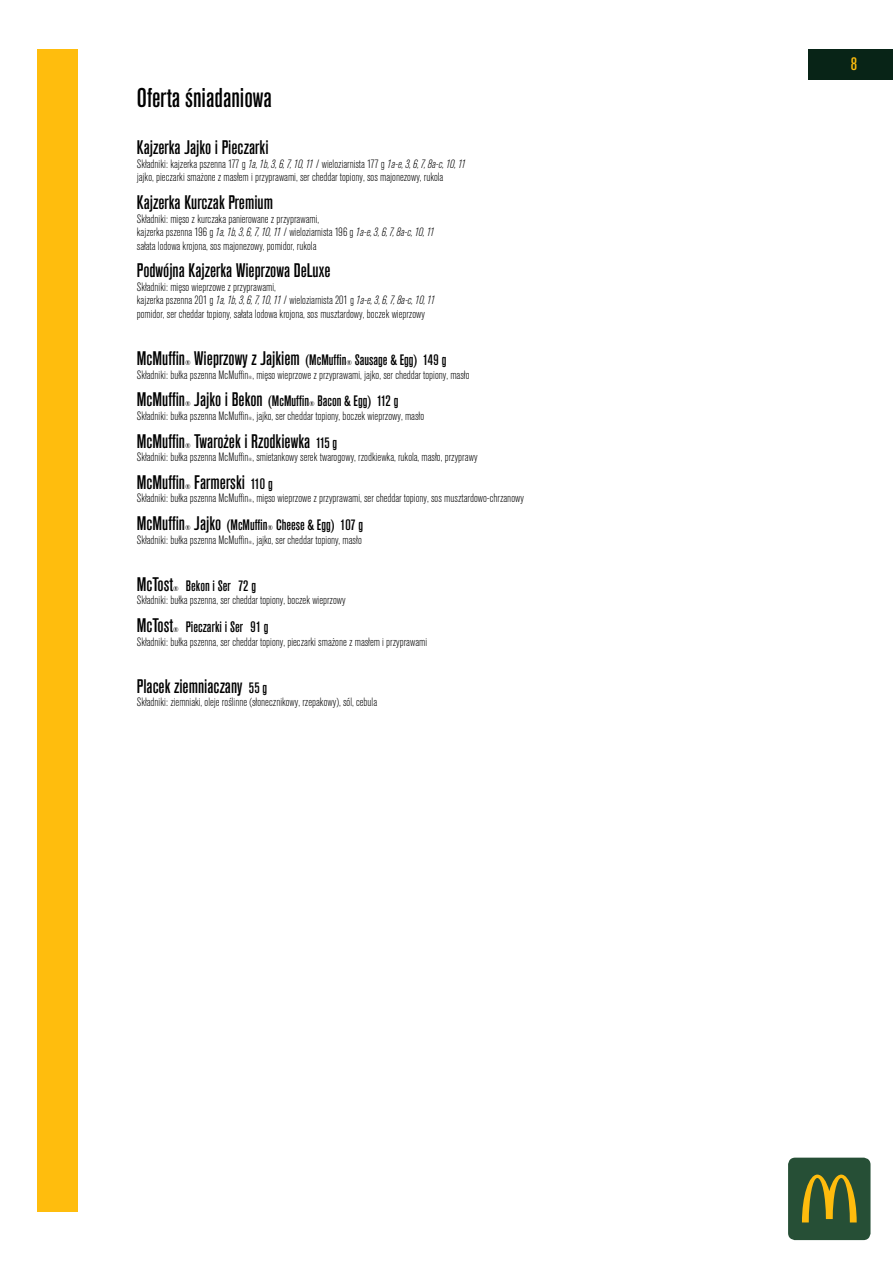
<style>
.page{position:relative;width:893px;height:1263px;background:#fff}
.page>*{position:absolute;margin:0;border:0;box-sizing:border-box;transform-origin:0 0}
.t1{font:500 condensed 27px "Akzidenz Grotesk Pro";color:#000}
.t2{font:500 condensed 19.5px "Akzidenz Grotesk Pro";color:#000}
.t3{font:500 condensed 18px "Akzidenz Grotesk Pro";color:#ffbd0d}
.t4{font:500 condensed 15px "Akzidenz Grotesk Pro";color:#000}
.t5{font:300 condensed 12px/13.5px "Akzidenz Grotesk Pro";color:#000}
.t6{font:500 condensed 6.75px "Akzidenz Grotesk Pro";color:#000}
.t7{font:300 condensed 4.5px "Akzidenz Grotesk Pro";color:#000}
.s1{font-style:italic}
.s2{font-size:15px}
.s3{font-size:19.5px}
</style>
<div class="page">
<div style="left:809px;top:49px;width:84px;height:30px;background:#082417"></div>
<div style="left:788px;top:1157px;width:82px;height:83px;background:#264f36;border-radius:7px"></div>
<svg style="left:802px;top:1174px;width:55px;height:48px"></svg>
<div style="left:38px;top:49px;width:40px;height:1162px;background:#ffbd0d"></div>
<h1 class="t1" style="left:137px;top:80px;width:137px">Oferta śniadaniowa</h1>
<h2 class="t2" style="left:137px;top:135px;width:133px">Kajzerka Jajko i Pieczarki</h2>
<p class="t5" style="left:137px;top:157px;width:330px">Składniki: kajzerka pszenna 177 g <span class="s1">1a, 1b, 3, 6, 7, 10, 11</span> / wieloziarnista 177 g <span class="s1">1a-e, 3, 6, 7, 8a-c, 10, 11 </span>jajko, pieczarki smażone z masłem i przyprawami, ser cheddar topiony, sos majonezowy, rukola</p>
<h2 class="t2" style="left:137px;top:190px;width:138px">Kajzerka Kurczak Premium</h2>
<p class="t5" style="left:137px;top:211px;width:299px">Składniki: mięso z kurczaka panierowane z przyprawami,<br>kajzerka pszenna 196 g <span class="s1">1a, 1b, 3, 6, 7, 10, 11</span> / wieloziarnista 196 g <span class="s1">1a-e, 3, 6, 7, 8a-c, 10, 11 </span>sałata lodowa krojona, sos majonezowy, pomidor, rukola</p>
<h2 class="t2" style="left:137px;top:258px;width:195px">Podwójna Kajzerka Wieprzowa DeLuxe</h2>
<p class="t5" style="left:137px;top:280px;width:300px">Składniki: mięso wieprzowe z przyprawami,<br>kajzerka pszenna 201 g <span class="s1">1a, 1b, 3, 6, 7, 10, 11</span> / wieloziarnista 201 g <span class="s1">1a-e, 3, 6, 7, 8a-c, 10, 11 </span>pomidor, ser cheddar topiony, sałata lodowa krojona, sos musztardowy, boczek wieprzowy</p>
<h2 class="t2" style="left:137px;top:346px;width:50px">McMuffin</h2>
<p class="t6" style="left:185px;top:358px;width:7px">®</p>
<h2 class="t2" style="left:194px;top:346px;width:154px">Wieprzowy z Jajkiem <span class="s2">(McMuffin</span></h2>
<p class="t6" style="left:346px;top:358px;width:7px">®</p>
<p class="t4" style="left:355px;top:350px;width:93px">Sausage &amp; Egg) 149 g</p>
<p class="t5" style="left:137px;top:367px;width:334px">Składniki: bułka pszenna McMuffin , mięso wieprzowe z przyprawami, jajko, ser cheddar topiony, masło</p>
<p class="t7" style="left:249px;top:374px;width:5px">®</p>
<h2 class="t2" style="left:137px;top:387px;width:50px">McMuffin</h2>
<p class="t6" style="left:185px;top:400px;width:7px">®</p>
<h2 class="t2" style="left:194px;top:387px;width:116px">Jajko i Bekon <span class="s2">(McMuffin</span></h2>
<p class="t6" style="left:309px;top:400px;width:7px">®</p>
<p class="t4" style="left:317px;top:391px;width:82px">Bacon &amp; Egg) 112 g</p>
<p class="t5" style="left:137px;top:409px;width:289px">Składniki: bułka pszenna McMuffin , jajko, ser cheddar topiony, boczek wieprzowy, masło</p>
<p class="t7" style="left:249px;top:415px;width:5px">®</p>
<h2 class="t2" style="left:137px;top:428px;width:50px">McMuffin</h2>
<p class="t6" style="left:185px;top:441px;width:7px">®</p>
<h2 class="t2" style="left:194px;top:428px;width:145px">Twarożek i Rzodkiewka <span class="s2">115 g</span></h2>
<p class="t5" style="left:137px;top:450px;width:342px">Składniki: bułka pszenna McMuffin , smietankowy serek twarogowy, rzodkiewka, rukola, masło, przyprawy</p>
<p class="t7" style="left:249px;top:457px;width:5px">®</p>
<h2 class="t2" style="left:137px;top:469px;width:50px">McMuffin</h2>
<p class="t6" style="left:185px;top:482px;width:7px">®</p>
<h2 class="t2" style="left:194px;top:469px;width:80px">Farmerski <span class="s2">110 g</span></h2>
<p class="t5" style="left:137px;top:491px;width:389px">Składniki: bułka pszenna McMuffin , mięso wieprzowe z przyprawami, ser cheddar topiony, sos musztardowo-chrzanowy</p>
<p class="t7" style="left:249px;top:498px;width:5px">®</p>
<h2 class="t2" style="left:137px;top:511px;width:50px">McMuffin</h2>
<p class="t6" style="left:185px;top:523px;width:7px">®</p>
<p class="t4" style="left:194px;top:515px;width:75px"><span class="s3">Jajko</span> (McMuffin</p>
<p class="t6" style="left:268px;top:523px;width:7px">®</p>
<p class="t4" style="left:276px;top:515px;width:89px">Cheese &amp; Egg) 107 g</p>
<p class="t5" style="left:137px;top:532px;width:226px">Składniki: bułka pszenna McMuffin , jajko, ser cheddar topiony, masło</p>
<p class="t7" style="left:249px;top:539px;width:5px">®</p>
<h2 class="t2" style="left:137px;top:571px;width:38px">McTost</h2>
<p class="t6" style="left:173px;top:584px;width:7px">®</p>
<p class="t4" style="left:186px;top:576px;width:72px">Bekon i Ser 72 g</p>
<p class="t5" style="left:137px;top:593px;width:210px">Składniki: bułka pszenna, ser cheddar topiony, boczek wieprzowy</p>
<h2 class="t2" style="left:137px;top:613px;width:38px">McTost</h2>
<p class="t6" style="left:173px;top:625px;width:7px">®</p>
<p class="t4" style="left:186px;top:617px;width:84px">Pieczarki i Ser 91 g</p>
<p class="t5" style="left:137px;top:634px;width:292px">Składniki: bułka pszenna, ser cheddar topiony, pieczarki smażone z masłem i przyprawami</p>
<h2 class="t2" style="left:137px;top:673px;width:132px">Placek ziemniaczany <span class="s2">55 g</span></h2>
<p class="t5" style="left:137px;top:695px;width:242px">Składniki: ziemniaki, oleje roślinne (słonecznikowy, rzepakowy), sól, cebula</p>
<h3 class="t3" style="left:851px;top:52px;width:8px">8</h3>
</div>
